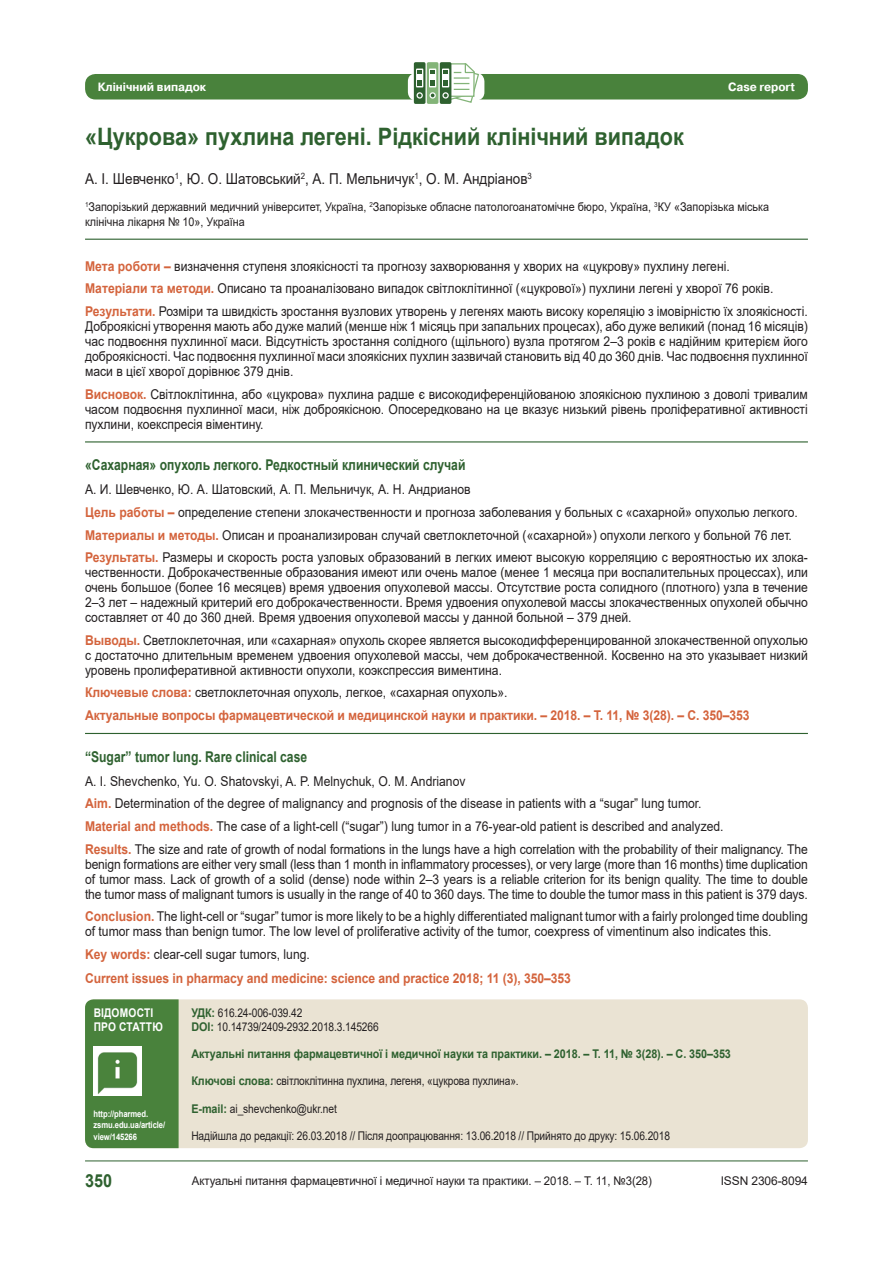
<style>
.page{position:relative;width:893px;height:1263px;background:#fff}
.page>*{position:absolute;margin:0;border:0;box-sizing:border-box;transform-origin:0 0}
.статья{font:700 24px "Arial";color:#2e612f;scale:.9 1}
.t1{font:700 18px "Arial";color:#2e612f;scale:.9 1}
.автор{font:15px "Arial";color:#231f20;scale:.9 1}
.резюме_назв{font:700 14.85px "Arial";color:#2e612f;scale:.82 1}
.резюме{font:13.5px/15px "Arial";color:#231f20;text-align:justify;scale:.9 1}
.резюме_низ{font:13.5px/15px "Arial";letter-spacing:-.005em;color:#231f20;text-align:justify;scale:.9 1}
.резюме_низ-2{font:700 13.5px "Arial";letter-spacing:-.005em;color:#d4643d;scale:.9 1}
.резюме_авт{font:13.5px "Arial";color:#231f20;scale:.9 1}
.резюме_0{font:13.5px "Arial";color:#231f20;scale:.9 1}
.удк{font:12px "Arial";letter-spacing:-.01em;color:#231f20;scale:.85 1}
.заведение{font:12px/14.4px "Arial";color:#231f20;scale:.9 1}
.удк-2{font:700 12px "Arial";letter-spacing:-.005em;color:#2e612f;scale:.9 1}
.заведение-2{font:12px "Arial";color:#231f20;scale:.95 1}
.t2{font:700 12px "Pragmatica C";color:#fff;scale:.95 1}
.о_статье_верх{font:700 12px/14.9px "Arial";letter-spacing:.01em;color:#fff;scale:.85 1}
.заведение-3{font:12px "Arial";color:#231f20}
.о_статье{font:700 9px/11.2px "Arial";letter-spacing:-.01em;color:#fff;scale:.85 1}
.s1{font-weight:700;color:#d4643d}
.s2{font-weight:700;color:#2e612f}
</style>
<div class="page">
<hr style="left:85px;top:1160px;width:723px;height:1px;background:#2e612f">
<div style="left:85px;top:74px;width:723px;height:25px;background:#49823c;border-radius:10px"></div>
<svg style="left:408px;top:73px;width:76px;height:28px"></svg>
<div style="left:440px;top:62px;width:11px;height:42px;background:#507b51;border-radius:2px"></div>
<div style="left:427px;top:62px;width:11px;height:42px;background:#83b478;border-radius:2px"></div>
<svg style="left:429px;top:63px;width:51px;height:41px"></svg>
<svg style="left:414px;top:62px;width:11px;height:42px"></svg>
<div style="left:416px;top:69px;width:7px;height:18px;background:#fff"></div>
<svg style="left:417px;top:70px;width:5px;height:3px"></svg>
<svg style="left:417px;top:80px;width:5px;height:6px"></svg>
<svg style="left:416px;top:92px;width:7px;height:7px"></svg>
<hr style="left:85px;top:239px;width:723px;height:1px;background:#2e612f">
<hr style="left:85px;top:441px;width:723px;height:1px;background:#2e612f">
<hr style="left:85px;top:733px;width:723px;height:1px;background:#2e612f">
<div style="left:85px;top:999px;width:723px;height:149px;background:#eae3d3;border-radius:9px"></div>
<div style="left:85px;top:999px;width:94px;height:149px;background:#49823c"></div>
<img style="left:94px;top:1047px;width:48px;height:48px">
<p class="t2" style="left:98px;top:81px;width:116px">Клінічний випадок</p>
<p class="t2" style="left:728px;top:81px;width:72px">Case report</p>
<p class="статья" style="left:85px;top:120px;width:667px">«Цукрова» пухлина легені. Рідкісний клінічний випадок</p>
<p class="автор" style="left:85px;top:169px;width:498px">А. І. Шевченко<sup>1</sup>, Ю. О. Шатовський<sup>2</sup>, А. П. Мельничук<sup>1</sup>, О. М. Андріанов<sup>3</sup></p>
<p class="заведение" style="left:85px;top:200px;width:762px"><sup>1</sup>Запорізький державний медичний університет, Україна, <sup>2</sup>Запорізьке обласне патологоанатомічне бюро, Україна, <sup>3</sup>КУ «Запорізька міська клінічна лікарня № 10», Україна</p>
<p class="резюме_0" style="left:85px;top:257px;width:718px"><span class="s1">Мета роботи –</span> визначення ступеня злоякісності та прогнозу захворювання у хворих на «цукрову» пухлину легені.</p>
<p class="резюме" style="left:85px;top:281px;width:766px"><span class="s1">Матеріали та методи.</span> Описано та проаналізовано випадок світлоклітинної («цукрової») пухлини легені у хворої 76 років.</p>
<p class="резюме" style="left:85px;top:304px;width:805px"><span class="s1">Результати.</span> Розміри та швидкість зростання вузлових утворень у легенях мають високу кореляцію з імовірністю їх злоякісності.<br>Доброякісні утворення мають або дуже малий (менше ніж 1 місяць при запальних процесах), або дуже великий (понад 16 місяців) час подвоєння пухлинної маси. Відсутність зростання солідного (щільного) вузла протягом 2–3 років є надійним критерієм його доброякісності. Час подвоєння пухлинної маси злоякісних пухлин зазвичай становить від 40 до 360 днів. Час подвоєння пухлинної маси в цієї хворої дорівнює 379 днів.</p>
<p class="резюме_низ" style="left:85px;top:386px;width:805px"><span class="s1">Висновок.</span> Світлоклітинна, або «цукрова» пухлина радше є високодиференційованою злоякісною пухлиною з доволі тривалим часом подвоєння пухлинної маси, ніж доброякісною. Опосередковано на це вказує низький рівень проліферативної активності пухлини, коекспресія віментину.</p>
<p class="резюме_назв" style="left:85px;top:455px;width:465px">«Сахарная» опухоль легкого. Редкостный клинический случай</p>
<p class="резюме_авт" style="left:85px;top:480px;width:430px">А. И. Шевченко, Ю. А. Шатовский, А. П. Мельничук, А. Н. Андрианов</p>
<p class="резюме" style="left:85px;top:504px;width:793px"><span class="s1">Цель работы –</span> определение степени злокачественности и прогноза заболевания у больных с «сахарной» опухолью легкого.</p>
<p class="резюме" style="left:85px;top:527px;width:787px"><span class="s1">Материалы и методы.</span> Описан и проанализирован случай светлоклеточной («сахарной») опухоли легкого у больной 76 лет.</p>
<p class="резюме" style="left:85px;top:550px;width:805px"><span class="s1">Результаты.</span> Размеры и скорость роста узловых образований в легких имеют высокую корреляцию с вероятностью их злока&shy;чественности. Доброкачественные образования имеют или очень малое (менее 1 месяца при воспалительных процессах), или очень большое (более 16 месяцев) время удвоения опухолевой массы. Отсутствие роста солидного (плотного) узла в течение 2–3 лет – надежный критерий его доброкачественности. Время удвоения опухолевой массы злокачественных опухолей обычно составляет от 40 до 360 дней. Время удвоения опухолевой массы у данной больной – 379 дней.</p>
<p class="резюме" style="left:85px;top:632px;width:805px"><span class="s1">Выводы.</span> Светлоклеточная, или «сахарная» опухоль скорее является высокодифференцированной злокачественной опухолью с достаточно длительным временем удвоения опухолевой массы, чем доброкачественной. Косвенно на это указывает низкий уровень пролиферативной активности опухоли, коэкспрессия виментина.</p>
<p class="резюме" style="left:85px;top:685px;width:471px"><span class="s1">Ключевые слова:</span> светлоклеточная опухоль, легкое, «сахарная опухоль».</p>
<p class="резюме_низ-2" style="left:85px;top:706px;width:740px">Актуальные вопросы фармацевтической и медицинской науки и практики. – 2018. – Т. 11, № 3(28). – С. 350–353</p>
<p class="резюме_назв" style="left:85px;top:746px;width:272px">“Sugar” tumor lung. Rare clinical case</p>
<p class="резюме_авт" style="left:85px;top:772px;width:424px">A. I. Shevchenko, Yu. O. Shatovskyi, A. P. Melnychuk, O. M. Andrianov</p>
<p class="резюме" style="left:85px;top:796px;width:687px"><span class="s1">Aim.</span> Determination of the degree of malignancy and prognosis of the disease in patients with a “sugar” lung tumor.</p>
<p class="резюме" style="left:85px;top:819px;width:711px"><span class="s1">Material and methods.</span> The case of a light-cell (“sugar”) lung tumor in a 76-year-old patient is described and analyzed.</p>
<p class="резюме" style="left:85px;top:841px;width:805px"><span class="s1">Results.</span> The size and rate of growth of nodal formations in the lungs have a high correlation with the probability of their malignancy. The benign formations are either very small (less than 1 month in inflammatory processes), or very large (more than 16 months) time duplication of tumor mass. Lack of growth of a solid (dense) node within 2–3 years is a reliable criterion for its benign quality. The time to double the tumor mass of malignant tumors is usually in the range of 40 to 360 days. The time to double the tumor mass in this patient is 379 days.</p>
<p class="резюме" style="left:85px;top:909px;width:805px"><span class="s1">Conclusion.</span> The light-cell or “sugar” tumor is more likely to be a highly differentiated malignant tumor with a fairly prolonged time doubling of tumor mass than benign tumor. The low level of proliferative activity of the tumor, coexpress of vimentinum also indicates this.</p>
<p class="резюме" style="left:85px;top:947px;width:251px"><span class="s1">Key words:</span> clear-cell sugar tumors, lung.</p>
<p class="резюме_низ-2" style="left:85px;top:968px;width:541px">Current issues in pharmacy and medicine: science and practice 2018; 11 (3), 350–353</p>
<p class="удк" style="left:191px;top:1004px;width:132px"><span class="s2">УДК:</span> 616.24-006-039.42</p>
<p class="удк" style="left:191px;top:1018px;width:222px"><span class="s2">DOI:</span> 10.14739/2409-2932.2018.3.145266</p>
<p class="удк-2" style="left:191px;top:1045px;width:601px">Актуальні питання фармацевтичної і медичної науки та практики. – 2018. – Т. 11, № 3(28). – С. 350–353</p>
<p class="удк" style="left:191px;top:1073px;width:387px"><span class="s2">Ключові слова:</span> світлоклітинна пухлина, легеня, «цукрова пухлина».</p>
<p class="удк" style="left:191px;top:1100px;width:173px"><span class="s2">E-mail:</span> ai_shevchenko@ukr.net</p>
<p class="удк" style="left:191px;top:1127px;width:565px">Надійшла до редакції: 26.03.2018 // Після доопрацювання: 13.06.2018 // Прийнято до друку: 15.06.2018</p>
<p class="о_статье_верх" style="left:94px;top:1005px;width:83px">ВІДОМОСТІ<br>ПРО СТАТТЮ</p>
<p class="о_статье" style="left:94px;top:1108px;width:86px">http://pharmed. zsmu.edu.ua/article/ view/145266</p>
<p class="t1" style="left:85px;top:1168px;width:32px">350</p>
<p class="заведение-2" style="left:192px;top:1172px;width:486px">Актуальні питання фармацевтичної і медичної науки та практики. – 2018. – Т. 11, №3(28)</p>
<p class="заведение-3" style="left:721px;top:1172px;width:89px">ISSN 2306-8094</p>
</div>
